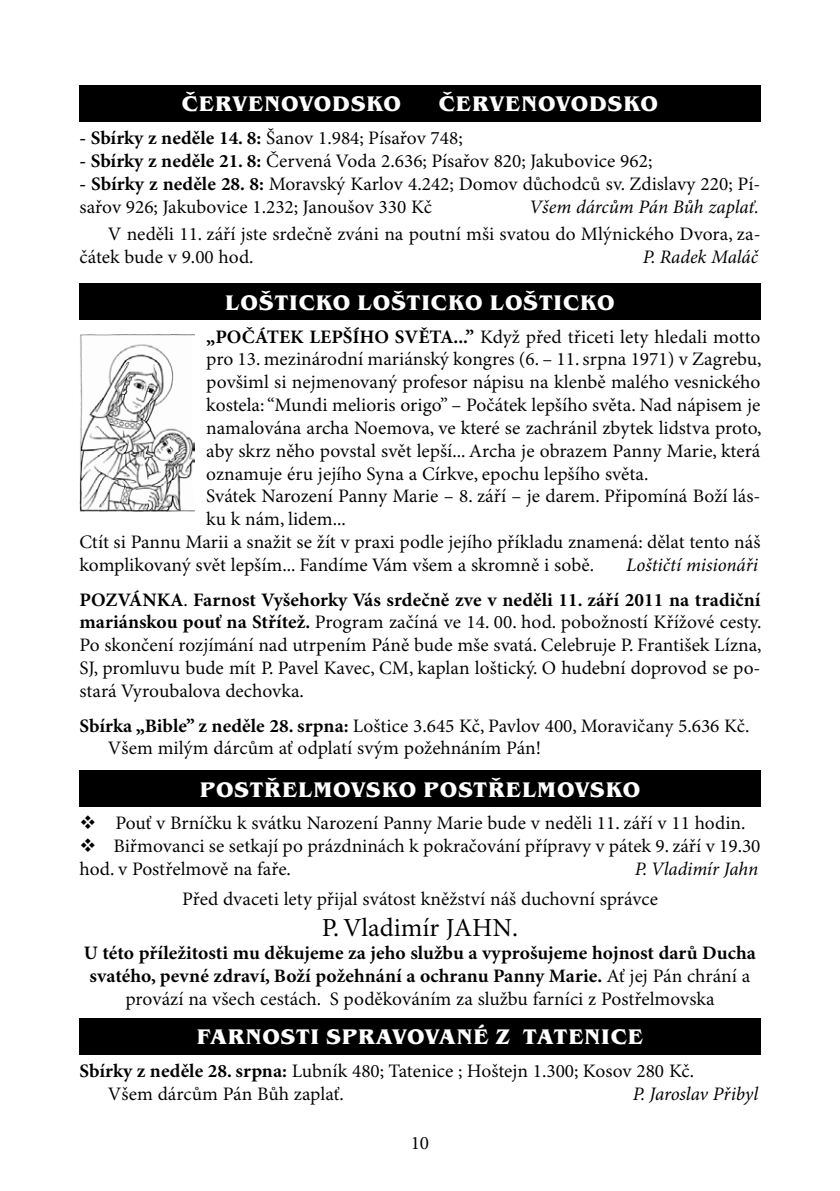
<style>
.page{position:relative;width:840px;height:1191px;background:#fff}
.page>*{position:absolute;margin:0;border:0;box-sizing:border-box;transform-origin:0 0}
.t1{font:26px "Minion Pro";color:#000}
.t2{font:700 21.8px "Benguiat Itc TOT";letter-spacing:.045em;color:#fff}
.t3{font:19px/22.8px "Minion Pro";color:#000}
.t4{font:700 19px/22.8px "Minion Pro";color:#000;text-align:center}
.t5{font:italic 19px "Minion Pro";letter-spacing:-.01em;color:#000}
.s1{font-weight:700}
.s2{font-weight:400}
</style>
<div class="page">
<div style="left:79px;top:85px;width:681px;height:36px;background:#000"></div>
<div style="left:79px;top:283px;width:681px;height:37px;background:#000"></div>
<div style="left:79px;top:770px;width:681px;height:36px;background:#000"></div>
<div style="left:79px;top:1018px;width:681px;height:36px;background:#000"></div>
<img style="left:79px;top:334px;width:116px;height:177px">
<p class="t2" style="left:182px;top:91px;width:221px">ČERVENOVODSKO</p>
<p class="t2" style="left:438px;top:91px;width:221px">ČERVENOVODSKO</p>
<p class="t3" style="left:79px;top:127px;width:384px"><span class="s1">- Sbírky z neděle 14. 8:</span> Šanov 1.984; Písařov 748;</p>
<p class="t3" style="left:79px;top:150px;width:574px"><span class="s1">- Sbírky z neděle 21. 8:</span> Červená Voda 2.636; Písařov 820; Jakubovice 962;</p>
<p class="t3" style="left:79px;top:173px;width:682px"><span class="s1">- Sbírky z neděle 28. 8:</span> Moravský Karlov 4.242; Domov důchodců sv. Zdislavy 220; Pí&shy;sařov 926; Jakubovice 1.232; Janoušov 330 Kč</p>
<p class="t5" style="left:529px;top:195px;width:231px">Všem dárcům Pán Bůh zaplať.</p>
<p class="t3" style="left:79px;top:223px;width:682px;text-indent:28px">V neděli 11. září jste srdečně zváni na poutní mši svatou do Mlýnického Dvora, za&shy;čátek bude v 9.00 hod.</p>
<p class="t5" style="left:642px;top:245px;width:117px">P. Radek Maláč</p>
<p class="t2" style="left:225px;top:290px;width:391px">LOŠTICKO LOŠTICKO LOŠTICKO</p>
<p class="t3" style="left:206px;top:326px;width:555px"><span class="s1">„POČÁTEK LEPŠÍHO SVĚTA...”</span> Když před třiceti lety hledali motto</p>
<p class="t3" style="left:206px;top:348px;width:556px">pro 13. mezinárodní mariánský kongres (6. – 11. srpna 1971) v Zagrebu,</p>
<p class="t3" style="left:206px;top:371px;width:555px">povšiml si nejmenovaný profesor nápisu na klenbě malého vesnického</p>
<p class="t3" style="left:206px;top:394px;width:555px">kostela: “Mundi melioris origo” – Počátek lepšího světa. Nad nápisem je</p>
<p class="t3" style="left:206px;top:417px;width:556px">namalována archa Noemova, ve které se zachránil zbytek lidstva proto,</p>
<p class="t3" style="left:206px;top:440px;width:555px">aby skrz něho povstal svět lepší... Archa je obrazem Panny Marie, která</p>
<p class="t3" style="left:206px;top:462px;width:443px">oznamuje éru jejího Syna a Církve, epochu lepšího světa.</p>
<p class="t3" style="left:206px;top:485px;width:555px">Svátek Narození Panny Marie – 8. září – je darem. Připomíná Boží lás-</p>
<p class="t3" style="left:206px;top:508px;width:141px">ku k nám, lidem...</p>
<p class="t3" style="left:79px;top:531px;width:682px">Ctít si Pannu Marii a snažit se žít v praxi podle jejího příkladu znamená: dělat tento náš</p>
<p class="t3" style="left:79px;top:554px;width:516px">komplikovaný svět lepším... Fandíme Vám všem a skromně i sobě.</p>
<p class="t5" style="left:625px;top:553px;width:134px">loštičtí misionáři</p>
<p class="t4" style="left:79px;top:588px;width:26px">POZV</p>
<p class="t3" style="left:79px;top:588px;width:683px;text-align:justify;text-indent:49px"><span class="s1">ÁNKA</span>. <span class="s1">Farnost Vyšehorky Vás srdečně zve v neděli 11. září 2011 na tradiční mariánskou pouť na Střítež.</span> Program začíná ve 14. 00. hod. pobožností Křížové cesty.<br>Po skončení rozjímání nad utrpením Páně bude mše svatá. Celebruje P. František Lízna, SJ, promluvu bude mít P. Pavel Kavec, CM, kaplan loštický. O hudební doprovod se po&shy;stará Vyroubalova dechovka.</p>
<p class="t3" style="left:108px;top:714px;width:642px;text-indent:-28px"><span class="s1">Sbírka „Bible” z neděle 28. srpna:</span> Loštice 3.645 Kč, Pavlov 400, Moravičany 5.636 Kč.<br>Všem milým dárcům ať odplatí svým požehnáním Pán!</p>
<p class="t2" style="left:199px;top:776px;width:442px">POSTŘELMOVSKO POSTŘELMOVSKO</p>
<p class="t3" style="left:79px;top:812px;width:667px">❖ Pouť v Brníčku k svátku Narození Panny Marie bude v neděli 11. září v 11 hodin.</p>
<p class="t3" style="left:79px;top:835px;width:682px">❖ Biřmovanci se setkají po prázdninách k pokračování přípravy v pátek 9. září v 19.30 hod. v Postřelmově na faře.</p>
<p class="t5" style="left:634px;top:857px;width:125px">P. Vladimír Jahn</p>
<p class="t3" style="left:182px;top:888px;width:477px">Před dvaceti lety přijal svátost kněžství náš duchovní správce</p>
<h1 class="t1" style="left:321px;top:912px;width:198px">P. Vladimír JAHN.</h1>
<p class="t4" style="left:84px;top:942px;width:673px">U této příležitosti mu děkujeme za jeho službu a vyprošujeme hojnost darů Ducha svatého, pevné zdraví, Boží požehnání a ochranu Panny Marie. <span class="s2">Ať jej Pán chrání a provází na všech cestách. S poděkováním za službu farníci z Postřelmovska</span></p>
<p class="t2" style="left:197px;top:1024px;width:447px">FARNOSTI SPRAVOVANÉ Z TATENICE</p>
<p class="t3" style="left:108px;top:1060px;width:587px;text-indent:-28px"><span class="s1">Sbírky z neděle 28. srpna:</span> Lubník 480; Tatenice ; Hoštejn 1.300; Kosov 280 Kč.<br>Všem dárcům Pán Bůh zaplať.</p>
<p class="t5" style="left:632px;top:1082px;width:127px">P. Jaroslav Přibyl</p>
<p class="t3" style="left:410px;top:1132px;width:20px">10</p>
</div>
